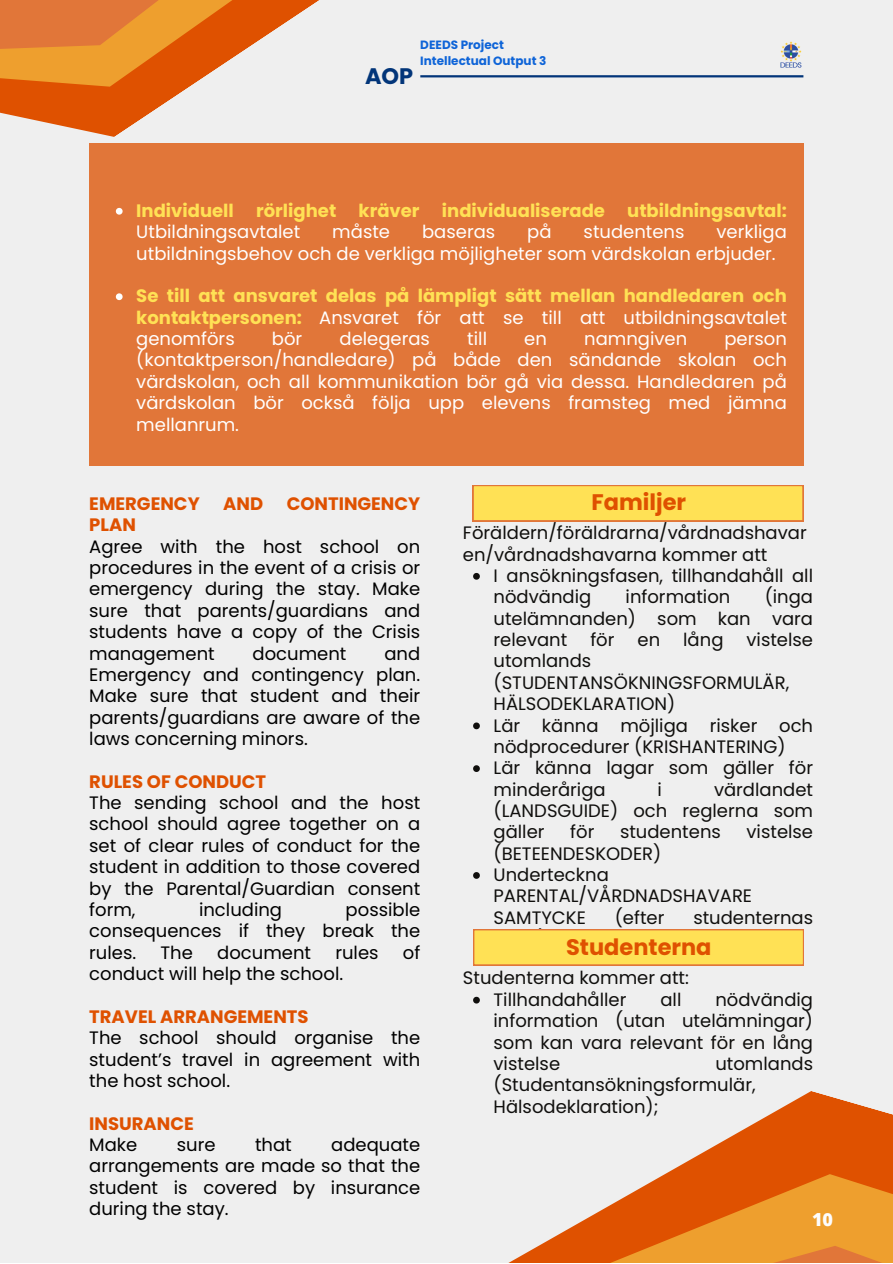
<style>
.page{position:relative;width:893px;height:1264px;background:#fff}
.page>*{position:absolute;margin:0;border:0;box-sizing:border-box;transform-origin:0 0}
.t1{font:700 22.5px "Poppins";color:#df5100}
.t2{font:700 22.5px "Poppins";color:#023579}
.t3{font:18px/21.3px "Poppins";color:#000;text-align:justify}
.t4{font:18px/21.3px "Poppins";color:#100f0d}
.t5{font:18px/21.3px "Poppins";color:#fff}
.t6{font:700 18px/21.3px "Poppins";color:#ffe155}
.t7{font:700 18px "Poppins";color:#df5100}
.t8{font:800 18px "Open Sans";color:#fdfdfe}
.t9{font:700 12px "Poppins";color:#0e64d8}
.s1{font-weight:400;color:#fff}
</style>
<div class="page">
<div style="left:0;top:0;width:892px;height:1262px;background:#efefef"></div>
<svg style="left:0;top:0;width:483px;height:144px"></svg>
<svg style="left:510px;top:1103px;width:382px;height:159px"></svg>
<div style="left:89px;top:144px;width:714px;height:322px;background:#e17639"></div>
<svg style="left:116px;top:208px;width:7px;height:7px"></svg>
<svg style="left:116px;top:293px;width:7px;height:7px"></svg>
<svg style="left:472px;top:485px;width:331px;height:36px;background:#fdd953"></svg>
<svg style="left:473px;top:573px;width:7px;height:6px"></svg>
<svg style="left:473px;top:722px;width:7px;height:7px"></svg>
<svg style="left:473px;top:765px;width:7px;height:7px"></svg>
<svg style="left:473px;top:872px;width:7px;height:6px"></svg>
<svg style="left:473px;top:929px;width:330px;height:36px;background:#fdda53"></svg>
<svg style="left:473px;top:996px;width:7px;height:7px"></svg>
<img style="left:780px;top:41px;width:22px;height:27px">
<hr style="left:420px;top:75px;width:383px;height:2px;background:#023579">
<p class="t2" style="left:365px;top:60px;width:50px">AOP</p>
<p class="t9" style="left:420px;top:36px;width:85px">DEEDS Project</p>
<p class="t9" style="left:420px;top:52px;width:128px">Intellectual Output 3</p>
<p class="t6" style="left:136px;top:200px;width:652px">Individuell rörlighet kräver individualiserade utbildningsavtal:<br><span class="s1">Utbildningsavtalet</span></p>
<p class="t5" style="left:332px;top:221px;width:59px">måste</p>
<p class="t5" style="left:422px;top:221px;width:75px">baseras</p>
<p class="t5" style="left:527px;top:221px;width:26px">på</p>
<p class="t5" style="left:583px;top:221px;width:102px">studentens</p>
<p class="t5" style="left:136px;top:221px;width:652px;text-indent:580px">verkliga utbildningsbehov och de verkliga möjligheter som värdskolan erbjuder.</p>
<p class="t6" style="left:136px;top:285px;width:652px;text-align:justify">Se till att ansvaret delas på lämpligt sätt mellan handledaren och kontaktpersonen: <span class="s1">Ansvaret för att se till att utbildningsavtalet genomförs</span></p>
<p class="t5" style="left:272px;top:328px;width:32px">bör</p>
<p class="t5" style="left:339px;top:328px;width:92px">delegeras</p>
<p class="t5" style="left:467px;top:328px;width:21px">till</p>
<p class="t5" style="left:524px;top:328px;width:24px">en</p>
<p class="t5" style="left:584px;top:328px;width:105px">namngiven</p>
<p class="t5" style="left:136px;top:328px;width:652px;text-align:justify;text-indent:588px">person (kontaktperson/handledare) på både den sändande skolan och värdskolan, och all kommunikation bör gå via dessa. Handledaren på värdskolan bör också följa upp elevens framsteg med jämna mellanrum.</p>
<p class="t7" style="left:89px;top:491px;width:112px">EMERGENCY</p>
<p class="t7" style="left:223px;top:491px;width:41px">AND</p>
<p class="t7" style="left:286px;top:491px;width:135px">CONTINGENCY</p>
<p class="t7" style="left:89px;top:512px;width:48px">PLAN</p>
<p class="t3" style="left:89px;top:535px;width:332px">Agree with the host school on procedures in the event of a crisis or emergency during the stay. Make sure that parents/guardians and students have a copy of the Crisis management</p>
<p class="t3" style="left:89px;top:642px;width:332px;text-indent:295px">and Emergency and contingency plan.<br>Make sure that student and their parents/guardians are aware of the laws concerning minors.</p>
<p class="t7" style="left:89px;top:768px;width:178px">RULES OF CONDUCT</p>
<p class="t3" style="left:89px;top:792px;width:332px">The sending school and the host school should agree together on a set of clear rules of conduct for the student in addition to those covered by the Parental/Guardian consent form,</p>
<p class="t3" style="left:252px;top:642px;width:95px">document</p>
<p class="t3" style="left:89px;top:899px;width:332px;text-indent:256px">possible consequences if they break the rules.</p>
<p class="t3" style="left:199px;top:899px;width:85px">including</p>
<p class="t3" style="left:160px;top:941px;width:34px">The</p>
<p class="t3" style="left:217px;top:941px;width:95px">document</p>
<p class="t3" style="left:335px;top:941px;width:45px">rules</p>
<p class="t3" style="left:403px;top:941px;width:19px">of</p>
<p class="t3" style="left:89px;top:963px;width:255px">conduct will help the school.</p>
<p class="t7" style="left:89px;top:1003px;width:221px">TRAVEL ARRANGEMENTS</p>
<p class="t3" style="left:89px;top:1027px;width:332px">The school should organise the student’s travel in agreement with the host school.</p>
<p class="t7" style="left:89px;top:1110px;width:106px">INSURANCE</p>
<p class="t3" style="left:89px;top:1133px;width:50px">Make</p>
<p class="t3" style="left:177px;top:1133px;width:40px">sure</p>
<p class="t3" style="left:255px;top:1133px;width:38px">that</p>
<p class="t3" style="left:89px;top:1133px;width:332px;text-indent:242px">adequate arrangements are made so that the student is covered by insurance during the stay.</p>
<p class="t1" style="left:591px;top:486px;width:96px">Familjer</p>
<p class="t4" style="left:463px;top:522px;width:345px">Föräldern/föräldrarna/vårdnadshavar en/vårdnadshavarna kommer att</p>
<p class="t4" style="left:493px;top:565px;width:321px">I ansökningsfasen, tillhandahåll all nödvändig</p>
<p class="t4" style="left:493px;top:586px;width:321px;text-align:justify;text-indent:271px">(inga utelämnanden) som kan vara relevant</p>
<p class="t4" style="left:625px;top:586px;width:106px">information</p>
<p class="t4" style="left:590px;top:629px;width:26px">för</p>
<p class="t4" style="left:637px;top:629px;width:24px">en</p>
<p class="t4" style="left:683px;top:629px;width:42px">lång</p>
<p class="t4" style="left:746px;top:629px;width:68px">vistelse</p>
<p class="t4" style="left:493px;top:650px;width:297px">utomlands (STUDENTANSÖKNINGSFORMULÄR,<br>HÄLSODEKLARATION)</p>
<p class="t4" style="left:493px;top:714px;width:321px">Lär känna möjliga risker och nödprocedurer (KRISHANTERING)</p>
<p class="t4" style="left:493px;top:757px;width:321px">Lär känna lagar som gäller för minderåriga</p>
<p class="t4" style="left:657px;top:778px;width:6px">i</p>
<p class="t4" style="left:493px;top:778px;width:321px;text-align:justify;text-indent:220px">värdlandet (LANDSGUIDE) och reglerna som gäller</p>
<p class="t4" style="left:570px;top:821px;width:26px">för</p>
<p class="t4" style="left:620px;top:821px;width:102px">studentens</p>
<p class="t4" style="left:746px;top:821px;width:68px">vistelse</p>
<p class="t4" style="left:493px;top:842px;width:169px">(BETEENDESKODER)</p>
<p class="t4" style="left:493px;top:864px;width:260px">Underteckna<br>PARENTAL/VÅRDNADSHAVARE<br>SAMTYCKE</p>
<p class="t4" style="left:614px;top:906px;width:51px">(efter</p>
<p class="t4" style="left:693px;top:906px;width:121px">studenternas</p>
<p class="t1" style="left:566px;top:931px;width:147px">Studenterna</p>
<p class="t4" style="left:463px;top:967px;width:227px">Studenterna kommer att:</p>
<p class="t4" style="left:493px;top:988px;width:134px">Tillhandahåller</p>
<p class="t4" style="left:660px;top:988px;width:23px">all</p>
<p class="t4" style="left:493px;top:988px;width:321px;text-align:justify;text-indent:222px">nödvändig information (utan utelämningar) som kan vara relevant för en lång vistelse</p>
<p class="t4" style="left:493px;top:1052px;width:321px;text-indent:222px">utomlands (Studentansökningsformulär,<br>Hälsodeklaration);</p>
<p class="t8" style="left:811px;top:1207px;width:23px">10</p>
</div>
